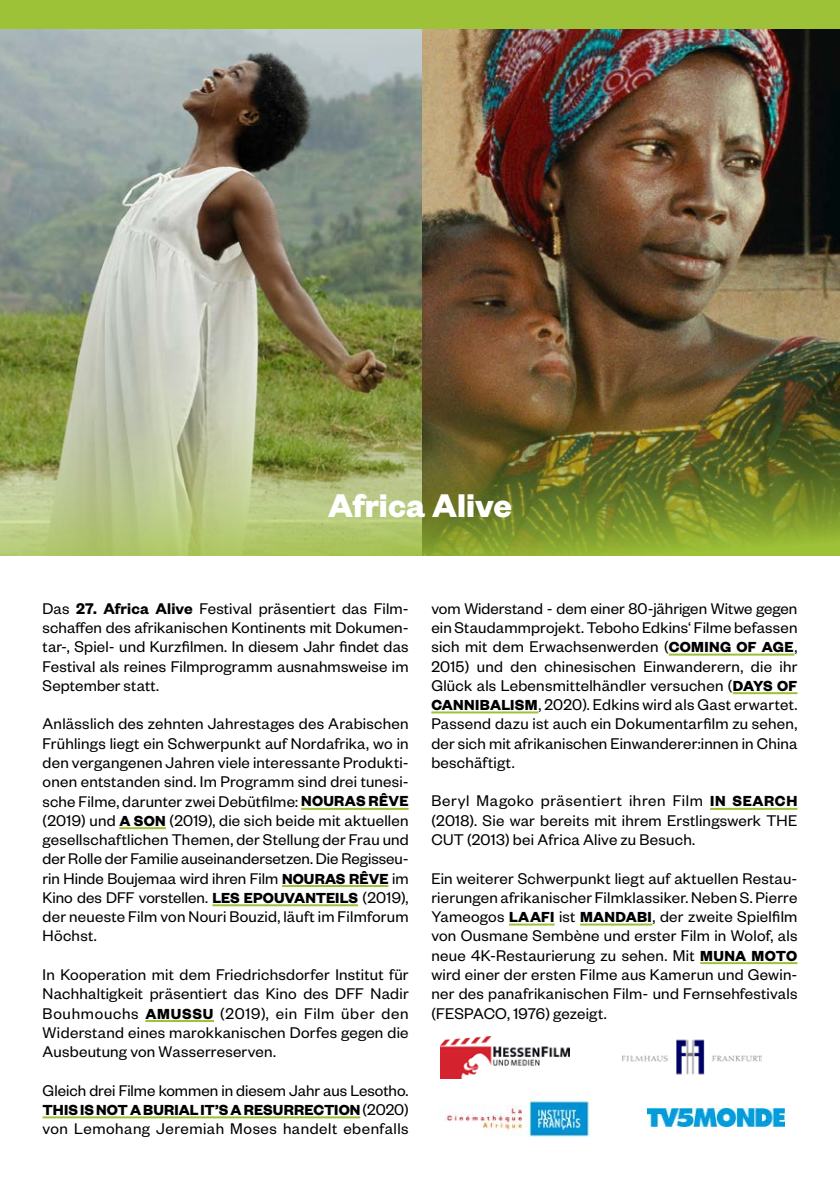
<style>
.page{position:relative;width:840px;height:1191px;background:#fff}
.page>*{position:absolute;margin:0;border:0;box-sizing:border-box;transform-origin:0 0}
.t1{font:700 36px "Founders Grotesk";color:#fff}
.t2{font:17px/19.2px "Founders Grotesk";letter-spacing:.015em;color:#000;text-align:justify}
.t3{font:700 16px "Founders Grotesk";letter-spacing:.005em;color:#000}
.s1{font-weight:600}
.s2{font-weight:700;font-size:16px}
.s3{font-weight:400;font-size:17px}
</style>
<div class="page">
<img style="left:421px;top:28px;width:418px;height:165px">
<svg style="left:0;top:28px;width:421px;height:165px;background:#909893"></svg>
<hr style="left:301px;top:808px;width:107px;height:2px;background:#9dc137">
<hr style="left:119px;top:827px;width:47px;height:2px;background:#9dc137">
<hr style="left:282px;top:885px;width:106px;height:2px;background:#9dc137">
<hr style="left:212px;top:904px;width:146px;height:2px;background:#9dc137">
<hr style="left:145px;top:1020px;width:69px;height:2px;background:#9dc137">
<hr style="left:43px;top:1116px;width:317px;height:2px;background:#9dc137">
<hr style="left:668px;top:653px;width:126px;height:2px;background:#9dc137">
<hr style="left:732px;top:692px;width:65px;height:2px;background:#9dc137">
<hr style="left:431px;top:711px;width:107px;height:2px;background:#9dc137">
<hr style="left:709px;top:808px;width:88px;height:2px;background:#9dc137">
<hr style="left:508px;top:923px;width:46px;height:2px;background:#9dc137">
<hr style="left:579px;top:923px;width:73px;height:2px;background:#9dc137">
<hr style="left:699px;top:962px;width:98px;height:2px;background:#9dc137">
<img style="left:0;top:193px;width:839px;height:363px">
<div style="left:0;top:0;width:839px;height:28px;background:#9dc137"></div>
<img style="left:440px;top:1036px;width:129px;height:42px">
<img style="left:437px;top:1098px;width:153px;height:39px">
<img style="left:622px;top:1039px;width:138px;height:36px">
<img style="left:647px;top:1108px;width:137px;height:18px">
<h1 class="t1" style="left:328px;top:483px;width:185px">Africa Alive</h1>
<p class="t2" style="left:43px;top:598px;width:367px">Das <span class="s1">27. Africa Alive</span> Festival präsentiert das Film&shy;schaffen des afrikanischen Kontinents mit Dokumen&shy;tar-, Spiel- und Kurzfilmen. In diesem Jahr findet das Festival als reines Filmprogramm ausnahmsweise im September statt.</p>
<p class="t2" style="left:43px;top:713px;width:367px">Anlässlich des zehnten Jahrestages des Arabischen Frühlings liegt ein Schwerpunkt auf Nordafrika, wo in den vergangenen Jahren viele interessante Produkti&shy;onen entstanden sind. Im Programm sind drei tunesi&shy;sche Filme, darunter zwei Debütfilme: <span class="s2">NOURAS RÊVE </span>(2019) und <span class="s2">A SON</span> (2019), die sich beide mit aktuellen gesellschaftlichen Themen, der Stellung der Frau und der Rolle der Familie auseinandersetzen. Die Regisseu&shy;rin Hinde Boujemaa wird ihren Film <span class="s2">NOURAS RÊVE</span> im Kino des DFF vorstellen. <span class="s2">LES EPOUVANTEILS</span> (2019), der neueste Film von Nouri Bouzid, läuft im Filmforum Höchst.</p>
<p class="t2" style="left:43px;top:964px;width:367px">In Kooperation mit dem Friedrichsdorfer Institut für Nachhaltigkeit präsentiert das Kino des DFF Nadir Bouhmouchs <span class="s2">AMUSSU</span> (2019), ein Film über den Widerstand eines marokkanischen Dorfes gegen die Ausbeutung von Wasserreserven.</p>
<p class="t2" style="left:43px;top:1079px;width:367px">Gleich drei Filme kommen in diesem Jahr aus Lesotho.</p>
<p class="t3" style="left:43px;top:1099px;width:367px">THIS IS NOT A BURIAL IT’S A RESURRECTION <span class="s3">(2020)</span></p>
<p class="t2" style="left:43px;top:1118px;width:367px">von Lemohang Jeremiah Moses handelt ebenfalls</p>
<p class="t2" style="left:431px;top:598px;width:367px">vom Widerstand - dem einer 80-jährigen Witwe gegen ein Staudammprojekt. Teboho Edkins‘ Filme befassen sich mit dem Erwachsenwerden (<span class="s2">COMING OF AGE</span>, 2015) und den chinesischen Einwanderern, die ihr Glück als Lebensmittelhändler versuchen (<span class="s2">DAYS OF CANNIBALISM</span>, 2020). Edkins wird als Gast erwartet.<br>Passend dazu ist auch ein Dokumentarfilm zu sehen, der sich mit afrikanischen Einwanderer:innen in China beschäftigt.</p>
<p class="t2" style="left:431px;top:790px;width:367px">Beryl Magoko präsentiert ihren Film <span class="s2">IN SEARCH </span>(2018). Sie war bereits mit ihrem Erstlingswerk THE CUT (2013) bei Africa Alive zu Besuch.</p>
<p class="t2" style="left:431px;top:867px;width:367px">Ein weiterer Schwerpunkt liegt auf aktuellen Restau&shy;rierungen afrikanischer Filmklassiker. Neben S. Pierre Yameogos <span class="s2">LAAFI</span> ist <span class="s2">MANDABI</span>, der zweite Spielfilm von Ousmane Sembène und erster Film in Wolof, als neue 4K-Restaurierung zu sehen. Mit <span class="s2">MUNA MOTO </span>wird einer der ersten Filme aus Kamerun und Gewin&shy;ner des panafrikanischen Film- und Fernsehfestivals (FESPACO, 1976) gezeigt.</p>
</div>
